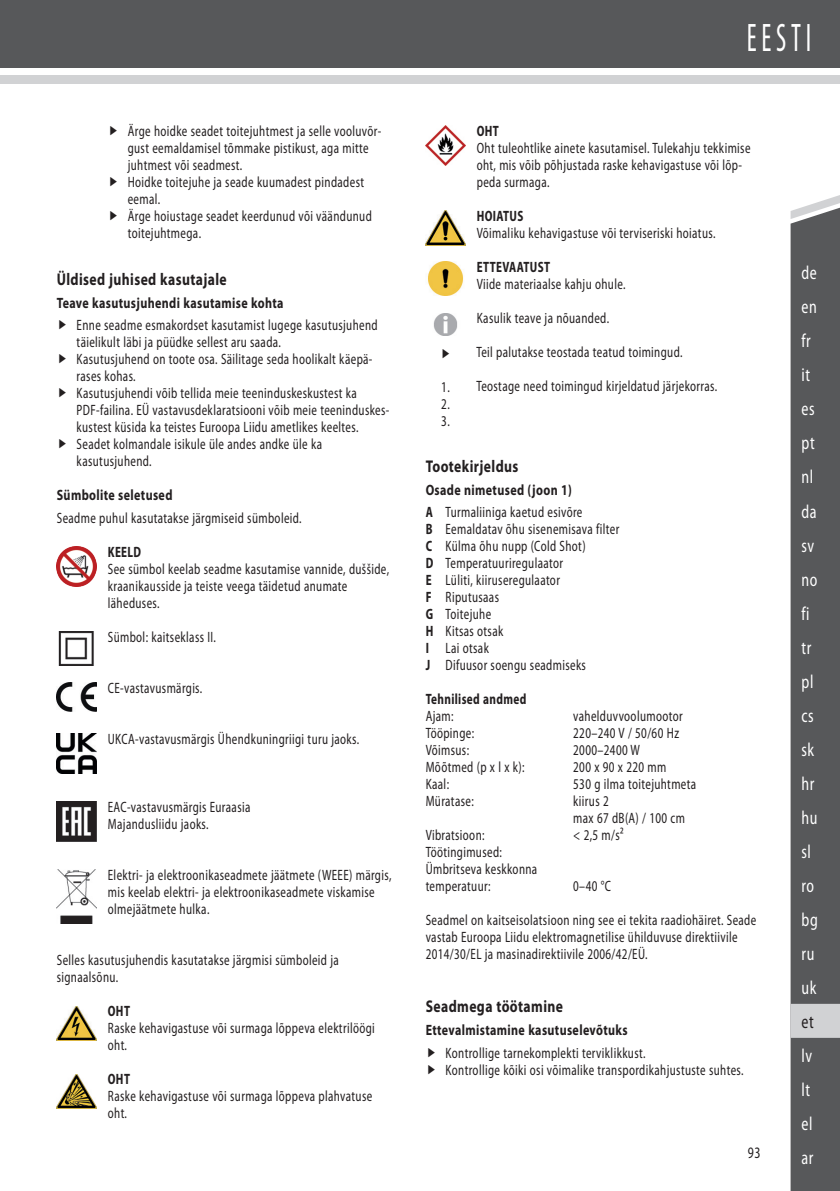
<style>
.page{position:relative;width:840px;height:1191px;background:#fff}
.page>*{position:absolute;margin:0;border:0;box-sizing:border-box;transform-origin:0 0}
.t1{font:condensed 40px "Myriad Pro";letter-spacing:.17em;color:#fff;scale:.7 1}
.t2{font:semi-condensed 19px/34px "Myriad Pro";letter-spacing:.03em;color:#fff;scale:.8 1}
.t3{font:semi-condensed 19px "Myriad Pro";color:#231f20;scale:.8 1}
.t4{font:700 17px "Myriad Pro";letter-spacing:.03em;color:#231f20;scale:.8 1}
.t5{font:semi-condensed 16px "Myriad Pro";color:#231f20;scale:.8 1}
.t6{font:semi-condensed 15px/17px "Myriad Pro";letter-spacing:.03em;color:#231f20;scale:.8 1}
.t7{font:700 15px "Myriad Pro";letter-spacing:.03em;color:#231f20;scale:.8 1}
.t8{font:700 semi-condensed 15px "Myriad Pro";letter-spacing:.03em;color:#231f20;scale:.8 1}
.s1{font-weight:700;font-stretch:normal}
.s2{font-weight:700}
</style>
<div class="page">
<div style="left:0;top:0;width:839px;height:67px;background:#57585a"></div>
<div style="left:0;top:75px;width:839px;height:9px;background:#d1d2d4"></div>
<div style="left:790px;top:219px;width:49px;height:972px;background:#57585a"></div>
<svg style="left:790px;top:195px;width:49px;height:24px"></svg>
<div style="left:790px;top:1003px;width:49px;height:34px;background:#d1d2d4"></div>
<img style="left:57px;top:547px;width:40px;height:39px">
<img style="left:58px;top:632px;width:36px;height:34px">
<img style="left:57px;top:683px;width:40px;height:28px">
<img style="left:57px;top:734px;width:40px;height:39px">
<img style="left:57px;top:802px;width:39px;height:39px">
<img style="left:57px;top:870px;width:39px;height:53px">
<img style="left:57px;top:1006px;width:39px;height:34px">
<img style="left:57px;top:1074px;width:39px;height:34px">
<img style="left:425px;top:126px;width:40px;height:40px">
<img style="left:425px;top:211px;width:40px;height:34px">
<img style="left:428px;top:262px;width:35px;height:34px">
<img style="left:433px;top:313px;width:25px;height:22px">
<h1 class="t1" style="left:746px;top:16px;width:94px">EESTI</h1>
<p class="t6" style="left:128px;top:123px;width:318px">Ärge hoidke seadet toitejuhtmest ja selle vooluvõr&shy;gust eemaldamisel tõmmake pistikust, aga mitte juhtmest või seadmest.<br>Hoidke toitejuhe ja seade kuumadest pindadest eemal.<br>Ärge hoiustage seadet keerdunud või väändunud toitejuhtmega.</p>
<p class="t8" style="left:476px;top:123px;width:29px">OHT</p>
<p class="t6" style="left:476px;top:140px;width:343px">Oht tuleohtlike ainete kasutamisel. Tulekahju tekkimise oht, mis võib põhjustada raske kehavigastuse või lõp&shy;peda surmaga.</p>
<p class="t8" style="left:476px;top:208px;width:60px">HOIATUS</p>
<p class="t6" style="left:476px;top:225px;width:300px">Võimaliku kehavigastuse või terviseriski hoiatus.</p>
<p class="t8" style="left:476px;top:259px;width:93px">ETTEVAATUST</p>
<p class="t6" style="left:476px;top:276px;width:187px">Viide materiaalse kahju ohule.</p>
<p class="t6" style="left:476px;top:310px;width:167px">Kasulik teave ja nõuanded.</p>
<p class="t6" style="left:476px;top:344px;width:259px">Teil palutakse teostada teatud toimingud.</p>
<p class="t6" style="left:476px;top:378px;width:302px">Teostage need toimingud kirjeldatud järjekorras.</p>
<p class="t4" style="left:57px;top:269px;width:214px">Üldised juhised kasutajale</p>
<p class="t7" style="left:57px;top:294px;width:285px">Teave kasutusjuhendi kasutamise kohta</p>
<p class="t6" style="left:77px;top:317px;width:392px">Enne seadme esmakordset kasutamist lugege kasutusjuhend täielikult läbi ja püüdke sellest aru saada.<br>Kasutusjuhend on toote osa. Säilitage seda hoolikalt käepä&shy;rases kohas.<br>Kasutusjuhendi võib tellida meie teeninduskeskustest ka PDF-failina. EÜ vastavusdeklaratsiooni võib meie teeninduskes&shy;kustest küsida ka teistes Euroopa Liidu ametlikes keeltes.<br>Seadet kolmandale isikule üle andes andke üle ka kasutusjuhend.</p>
<p class="t7" style="left:57px;top:487px;width:146px">Sümbolite seletused</p>
<p class="t6" style="left:57px;top:509px;width:307px">Seadme puhul kasutatakse järgmiseid sümboleid.</p>
<p class="t8" style="left:108px;top:543px;width:43px">KEELD</p>
<p class="t6" style="left:108px;top:560px;width:353px">See sümbol keelab seadme kasutamise vannide, duššide, kraanikausside ja teiste veega täidetud anumate läheduses.</p>
<p class="t6" style="left:108px;top:628px;width:137px">Sümbol: kaitseklass II.</p>
<p class="t6" style="left:441px;top:379px;width:12px;text-align:justify">1.<br>2.<br>3.</p>
<p class="t4" style="left:425px;top:456px;width:117px">Tootekirjeldus</p>
<p class="t6" style="left:425px;top:478px;width:197px;line-height:22.6px"><span class="s1">Osade nimetused (joon 1)<br></span><span class="s2">A</span> Turmaliiniga kaetud esivõre</p>
<p class="t6" style="left:425px;top:521px;width:243px"><span class="s2">B</span> Eemaldatav õhu sisenemisava filter<br><span class="s2">C</span> Külma õhu nupp (Cold Shot)<br><span class="s2">D</span> Temperatuuriregulaator<br><span class="s2">E</span> Lüliti, kiiruseregulaator<br><span class="s2">F</span> Riputusaas<br><span class="s2">G</span> Toitejuhe<br><span class="s2">H</span> Kitsas otsak<br><span class="s2">I</span> Lai otsak<br><span class="s2">J</span> Difuusor soengu seadmiseks</p>
<p class="t8" style="left:425px;top:691px;width:127px">Tehnilised andmed</p>
<p class="t6" style="left:425px;top:708px;width:36px">Ajam:</p>
<p class="t6" style="left:573px;top:708px;width:138px">vahelduvvoolumootor</p>
<p class="t6" style="left:425px;top:725px;width:62px">Tööpinge:</p>
<p class="t6" style="left:573px;top:725px;width:134px">220–240 V / 50/60 Hz</p>
<p class="t6" style="left:425px;top:742px;width:56px">Võimsus:</p>
<p class="t6" style="left:573px;top:742px;width:85px">2000–2400 W</p>
<p class="t6" style="left:425px;top:759px;width:125px">Mõõtmed (p x l x k):</p>
<p class="t6" style="left:573px;top:759px;width:118px">200 x 90 x 220 mm</p>
<p class="t6" style="left:425px;top:776px;width:31px">Kaal:</p>
<p class="t6" style="left:573px;top:776px;width:155px">530 g ilma toitejuhtmeta</p>
<p class="t6" style="left:425px;top:793px;width:62px">Müratase:</p>
<p class="t6" style="left:573px;top:793px;width:141px">kiirus 2<br>max 67 dB(A) / 100 cm</p>
<p class="t6" style="left:425px;top:827px;width:75px">Vibratsioon:</p>
<p class="t6" style="left:573px;top:827px;width:64px">&lt; 2,5 m/s²</p>
<p class="t6" style="left:425px;top:844px;width:141px">Töötingimused:<br>Ümbritseva keskkonna temperatuur:</p>
<p class="t6" style="left:108px;top:679px;width:119px">CE-vastavusmärgis.</p>
<p class="t6" style="left:108px;top:730px;width:315px">UKCA-vastavusmärgis Ühendkuningriigi turu jaoks.</p>
<p class="t6" style="left:108px;top:798px;width:180px">EAC-vastavusmärgis Euraasia<br>Majandusliidu jaoks.</p>
<p class="t6" style="left:108px;top:866px;width:356px">Elektri- ja elektroonikaseadmete jäätmete (WEEE) märgis, mis keelab elektri- ja elektroonikaseadmete viskamise olmejäätmete hulka.</p>
<p class="t6" style="left:57px;top:951px;width:354px">Selles kasutusjuhendis kasutatakse järgmisi sümboleid ja signaalsõnu.</p>
<p class="t8" style="left:108px;top:1002px;width:29px">OHT</p>
<p class="t6" style="left:108px;top:1019px;width:335px">Raske kehavigastuse või surmaga lõppeva elektrilöögi oht.</p>
<p class="t8" style="left:108px;top:1070px;width:29px">OHT</p>
<p class="t6" style="left:108px;top:1087px;width:332px">Raske kehavigastuse või surmaga lõppeva plahvatuse oht.</p>
<p class="t6" style="left:573px;top:878px;width:49px">0–40 °C</p>
<p class="t6" style="left:425px;top:912px;width:414px">Seadmel on kaitseisolatsioon ning see ei tekita raadiohäiret. Seade vastab Euroopa Liidu elektromagnetilise ühilduvuse direktiivile<br>2014/30/EL ja masinadirektiivile 2006/42/EÜ.</p>
<p class="t4" style="left:425px;top:997px;width:173px">Seadmega töötamine</p>
<p class="t7" style="left:425px;top:1021px;width:254px">Ettevalmistamine kasutuselevõtuks</p>
<p class="t6" style="left:445px;top:1044px;width:374px">Kontrollige tarnekomplekti terviklikkust.<br>Kontrollige kõiki osi võimalike transpordikahjustuste suhtes.</p>
<p class="t5" style="left:747px;top:1143px;width:17px">93</p>
<p class="t2" style="left:801px;top:256px;width:22px">de en fr it es pt nl da sv no fi tr pl cs sk hr hu sl ro bg ru uk</p>
<p class="t3" style="left:801px;top:1011px;width:17px">et</p>
<p class="t2" style="left:801px;top:1039px;width:16px">lv lt el ar</p>
</div>
